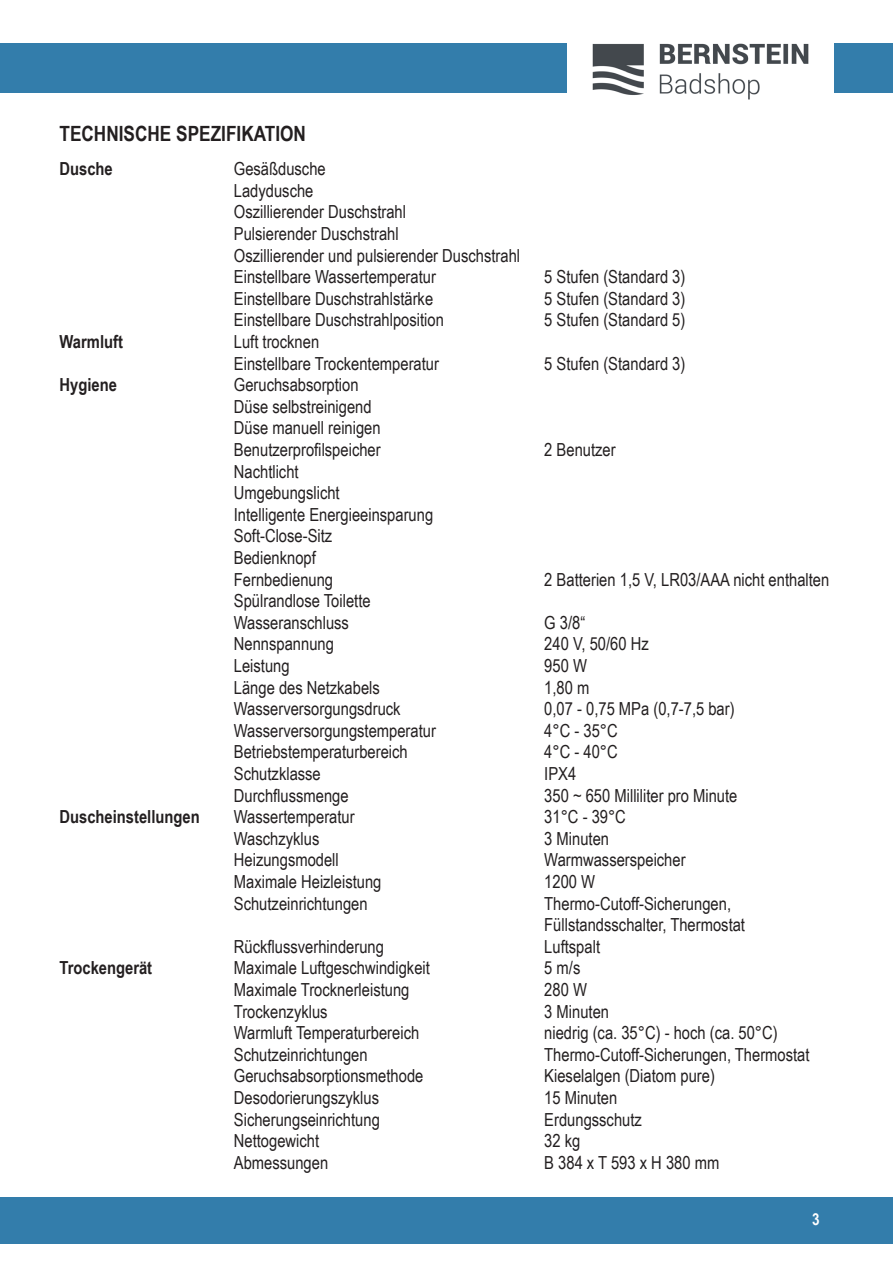
<style>
.page{position:relative;width:893px;height:1263px;background:#fff}
.page>*{position:absolute;margin:0;border:0;box-sizing:border-box;transform-origin:0 0}
.Überschrift{font:700 21px "Arial Narrow";color:#231f20}
.Fließtext{font:18px "Arial Narrow";color:#231f20}
.Fließtext-2{font:700 18px "Arial Narrow";color:#231f20}
.t1{font:700 16.5px "Arial Narrow";color:#fff}
</style>
<div class="page">
<div style="left:0;top:43px;width:893px;height:50px;background:#337dab"></div>
<div style="left:0;top:1197px;width:893px;height:47px;background:#337dab"></div>
<img style="left:568px;top:43px;width:265px;height:57px">
<p class="Überschrift" style="left:60px;top:118px;width:248px">TECHNISCHE SPEZIFIKATION</p>
<p class="Fließtext-2" style="left:60px;top:155px;width:55px">Dusche</p>
<p class="Fließtext-2" style="left:60px;top:328px;width:65px">Warmluft</p>
<p class="Fließtext-2" style="left:60px;top:371px;width:59px">Hygiene</p>
<p class="Fließtext-2" style="left:60px;top:803px;width:142px">Duscheinstellungen</p>
<p class="Fließtext-2" style="left:60px;top:954px;width:94px">Trockengerät</p>
<p class="Fließtext" style="left:234px;top:156px;width:93px">Gesäßdusche</p>
<p class="Fließtext" style="left:234px;top:177px;width:81px">Ladydusche</p>
<p class="Fließtext" style="left:234px;top:199px;width:174px">Oszillierender Duschstrahl</p>
<p class="Fließtext" style="left:234px;top:220px;width:166px">Pulsierender Duschstrahl</p>
<p class="Fließtext" style="left:234px;top:242px;width:288px">Oszillierender und pulsierender Duschstrahl</p>
<p class="Fließtext" style="left:234px;top:264px;width:204px">Einstellbare Wassertemperatur</p>
<p class="Fließtext" style="left:234px;top:285px;width:201px">Einstellbare Duschstrahlstärke</p>
<p class="Fließtext" style="left:234px;top:307px;width:212px">Einstellbare Duschstrahlposition</p>
<p class="Fließtext" style="left:234px;top:328px;width:87px">Luft trocknen</p>
<p class="Fließtext" style="left:234px;top:350px;width:207px">Einstellbare Trockentemperatur</p>
<p class="Fließtext" style="left:234px;top:372px;width:126px">Geruchsabsorption</p>
<p class="Fließtext" style="left:234px;top:393px;width:139px">Düse selbstreinigend</p>
<p class="Fließtext" style="left:234px;top:415px;width:148px">Düse manuell reinigen</p>
<p class="Fließtext" style="left:234px;top:436px;width:148px">Benutzerprofilspeicher</p>
<p class="Fließtext" style="left:234px;top:458px;width:66px">Nachtlicht</p>
<p class="Fließtext" style="left:234px;top:480px;width:107px">Umgebungslicht</p>
<p class="Fließtext" style="left:234px;top:501px;width:201px">Intelligente Energieeinsparung</p>
<p class="Fließtext" style="left:234px;top:523px;width:100px">Soft-Close-Sitz</p>
<p class="Fließtext" style="left:234px;top:544px;width:84px">Bedienknopf</p>
<p class="Fließtext" style="left:234px;top:566px;width:101px">Fernbedienung</p>
<p class="Fließtext" style="left:234px;top:588px;width:138px">Spülrandlose Toilette</p>
<p class="Fließtext" style="left:234px;top:609px;width:117px">Wasseranschluss</p>
<p class="Fließtext" style="left:234px;top:631px;width:102px">Nennspannung</p>
<p class="Fließtext" style="left:234px;top:652px;width:57px">Leistung</p>
<p class="Fließtext" style="left:234px;top:674px;width:148px">Länge des Netzkabels</p>
<p class="Fließtext" style="left:234px;top:696px;width:168px">Wasserversorgungsdruck</p>
<p class="Fließtext" style="left:234px;top:717px;width:204px">Wasserversorgungstemperatur</p>
<p class="Fließtext" style="left:234px;top:739px;width:175px">Betriebstemperaturbereich</p>
<p class="Fließtext" style="left:234px;top:760px;width:88px">Schutzklasse</p>
<p class="Fließtext" style="left:234px;top:782px;width:116px">Durchflussmenge</p>
<p class="Fließtext" style="left:234px;top:804px;width:122px">Wassertemperatur</p>
<p class="Fließtext" style="left:234px;top:825px;width:87px">Waschzyklus</p>
<p class="Fließtext" style="left:234px;top:847px;width:106px">Heizungsmodell</p>
<p class="Fließtext" style="left:234px;top:868px;width:149px">Maximale Heizleistung</p>
<p class="Fließtext" style="left:234px;top:890px;width:135px">Schutzeinrichtungen</p>
<p class="Fließtext" style="left:234px;top:933px;width:152px">Rückflussverhinderung</p>
<p class="Fließtext" style="left:234px;top:955px;width:198px">Maximale Luftgeschwindigkeit</p>
<p class="Fließtext" style="left:234px;top:976px;width:177px">Maximale Trocknerleistung</p>
<p class="Fließtext" style="left:234px;top:998px;width:95px">Trockenzyklus</p>
<p class="Fließtext" style="left:234px;top:1020px;width:187px">Warmluft Temperaturbereich</p>
<p class="Fließtext" style="left:234px;top:1041px;width:135px">Schutzeinrichtungen</p>
<p class="Fließtext" style="left:234px;top:1063px;width:191px">Geruchsabsorptionsmethode</p>
<p class="Fließtext" style="left:234px;top:1084px;width:147px">Desodorierungszyklus</p>
<p class="Fließtext" style="left:234px;top:1106px;width:148px">Sicherungseinrichtung</p>
<p class="Fließtext" style="left:234px;top:1128px;width:87px">Nettogewicht</p>
<p class="Fließtext" style="left:234px;top:1149px;width:96px">Abmessungen</p>
<p class="Fließtext" style="left:544px;top:264px;width:143px">5 Stufen (Standard 3)</p>
<p class="Fließtext" style="left:544px;top:285px;width:143px">5 Stufen (Standard 3)</p>
<p class="Fließtext" style="left:544px;top:307px;width:143px">5 Stufen (Standard 5)</p>
<p class="Fließtext" style="left:544px;top:350px;width:143px">5 Stufen (Standard 3)</p>
<p class="Fließtext" style="left:544px;top:436px;width:73px">2 Benutzer</p>
<p class="Fließtext" style="left:544px;top:566px;width:287px">2 Batterien 1,5 V, LR03/AAA nicht enthalten</p>
<p class="Fließtext" style="left:544px;top:609px;width:43px">G 3/8“</p>
<p class="Fließtext" style="left:544px;top:631px;width:106px">240 V, 50/60 Hz</p>
<p class="Fließtext" style="left:544px;top:652px;width:44px">950 W</p>
<p class="Fließtext" style="left:544px;top:674px;width:47px">1,80 m</p>
<p class="Fließtext" style="left:544px;top:696px;width:192px">0,07 - 0,75 MPa (0,7-7,5 bar)</p>
<p class="Fließtext" style="left:544px;top:717px;width:75px">4°C - 35°C</p>
<p class="Fließtext" style="left:544px;top:739px;width:75px">4°C - 40°C</p>
<p class="Fließtext" style="left:544px;top:760px;width:34px">IPX4</p>
<p class="Fließtext" style="left:544px;top:782px;width:195px">350 ~ 650 Milliliter pro Minute</p>
<p class="Fließtext" style="left:544px;top:804px;width:83px">31°C - 39°C</p>
<p class="Fließtext" style="left:544px;top:825px;width:66px">3 Minuten</p>
<p class="Fließtext" style="left:544px;top:847px;width:143px">Warmwasserspeicher</p>
<p class="Fließtext" style="left:544px;top:868px;width:52px">1200 W</p>
<p class="Fließtext" style="left:544px;top:890px;width:188px">Thermo-Cutoff-Sicherungen,</p>
<p class="Fließtext" style="left:544px;top:912px;width:202px">Füllstandsschalter, Thermostat</p>
<p class="Fließtext" style="left:544px;top:933px;width:57px">Luftspalt</p>
<p class="Fließtext" style="left:544px;top:955px;width:38px">5 m/s</p>
<p class="Fließtext" style="left:544px;top:976px;width:44px">280 W</p>
<p class="Fließtext" style="left:544px;top:998px;width:66px">3 Minuten</p>
<p class="Fließtext" style="left:544px;top:1020px;width:235px">niedrig (ca. 35°C) - hoch (ca. 50°C)</p>
<p class="Fließtext" style="left:544px;top:1041px;width:267px">Thermo-Cutoff-Sicherungen, Thermostat</p>
<p class="Fließtext" style="left:544px;top:1063px;width:172px">Kieselalgen (Diatom pure)</p>
<p class="Fließtext" style="left:544px;top:1084px;width:75px">15 Minuten</p>
<p class="Fließtext" style="left:544px;top:1106px;width:99px">Erdungsschutz</p>
<p class="Fließtext" style="left:544px;top:1128px;width:38px">32 kg</p>
<p class="Fließtext" style="left:544px;top:1149px;width:177px">B 384 x T 593 x H 380 mm</p>
<p class="t1" style="left:812px;top:1207px;width:9px">3</p>
</div>
